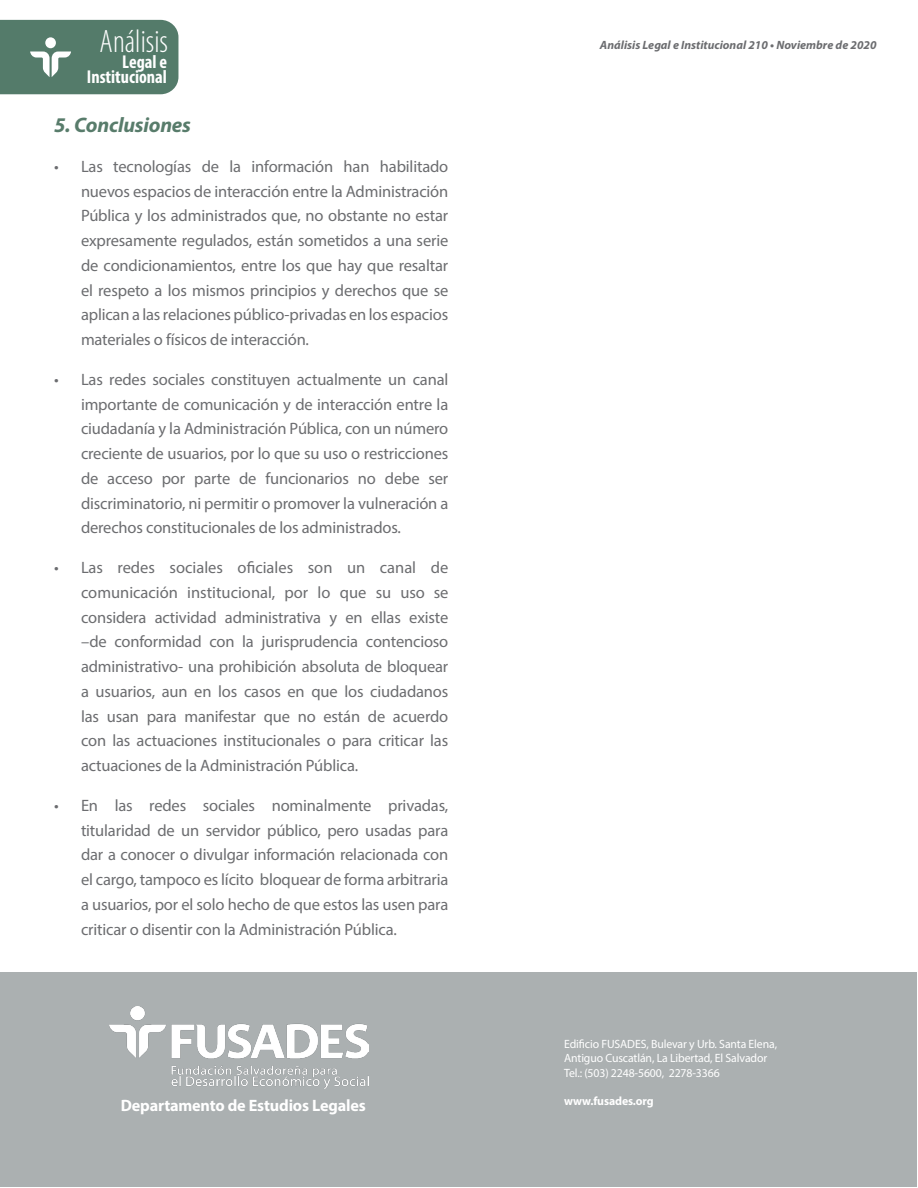
<style>
.page{position:relative;width:918px;height:1188px;background:#fff}
.page>*{position:absolute;margin:0;border:0;box-sizing:border-box;transform-origin:0 0}
.t1{font:300 condensed 32.55px "Myriad Pro";color:#fff}
.t2{font:italic 700 21px "Myriad Pro";letter-spacing:-.01em;color:#587c6b}
.t3{font:700 condensed 18.6px/15.6px "Myriad Pro";color:#fff;text-align:right}
.t4{font:16.5px/24.8px "Myriad Pro";letter-spacing:-.01em;color:#6c6d70;text-align:justify}
.t5{font:700 16.5px "Myriad Pro";letter-spacing:-.01em;color:#fff}
.t6{font:12px/14.4px "Myriad Pro";letter-spacing:-.01em;color:#fff}
.t7{font:italic 700 12px "Myriad Pro";color:#6c6d70}
.t8{font:700 12px "Myriad Pro";letter-spacing:-.01em;color:#fff}
</style>
<div class="page">
<div style="left:0;top:20px;width:178px;height:74px;background:#547b6a"></div>
<div style="left:1px;top:973px;width:916px;height:214px;background:#abb0b1"></div>
<img style="left:110px;top:1007px;width:258px;height:82px">
<h1 class="t1" style="left:100px;top:24px;width:70px">Análisis</h1>
<p class="t3" style="left:87px;top:53px;width:82px">Legal e<br>Institucional</p>
<p class="t2" style="left:54px;top:111px;width:139px">5. Conclusiones</p>
<p class="t4" style="left:81px;top:154px;width:369px;text-indent:-27px">• Las tecnologías de la información han habilitado nuevos espacios de interacción entre la Administración Pública y los administrados que, no obstante no estar expresamente regulados, están sometidos a una serie de condicionamientos, entre los que hay que resaltar el respeto a los mismos principios y derechos que se aplican a las relaciones público-privadas en los espacios materiales o físicos de interacción.</p>
<p class="t4" style="left:81px;top:367px;width:369px;text-indent:-27px">• Las redes sociales constituyen actualmente un canal importante de comunicación y de interacción entre la ciudadanía y la Administración Pública, con un número creciente de usuarios, por lo que su uso o restricciones de acceso por parte de funcionarios no debe ser discriminatorio, ni permitir o promover la vulneración a derechos constitucionales de los administrados.</p>
<p class="t4" style="left:81px;top:555px;width:369px;text-indent:-27px">• Las redes sociales oficiales son un canal de comunicación institucional, por lo que su uso se considera actividad administrativa y en ellas existe –de conformidad con la jurisprudencia contencioso administrativo- una prohibición absoluta de bloquear a usuarios, aun en los casos en que los ciudadanos las usan para manifestar que no están de acuerdo con las actuaciones institucionales o para criticar las actuaciones de la Administración Pública.</p>
<p class="t4" style="left:81px;top:793px;width:369px;text-indent:-27px">• En las redes sociales nominalmente privadas, titularidad de un servidor público, pero usadas para dar a conocer o divulgar información relacionada con el cargo, tampoco es lícito bloquear de forma arbitraria a usuarios, por el solo hecho de que estos las usen para criticar o disentir con la Administración Pública.</p>
<p class="t5" style="left:121px;top:1094px;width:247px">Departamento de Estudios Legales</p>
<p class="t7" style="left:600px;top:37px;width:278px">Análisis Legal e Institucional 210 • Noviembre de 2020</p>
<p class="t6" style="left:564px;top:1036px;width:214px">Edificio FUSADES, Bulevar y Urb. Santa Elena,<br>Antiguo Cuscatlán, La Libertad, El Salvador<br>Tel.: (503) 2248-5600, 2278-3366</p>
<p class="t8" style="left:564px;top:1094px;width:91px">www.fusades.org</p>
</div>
